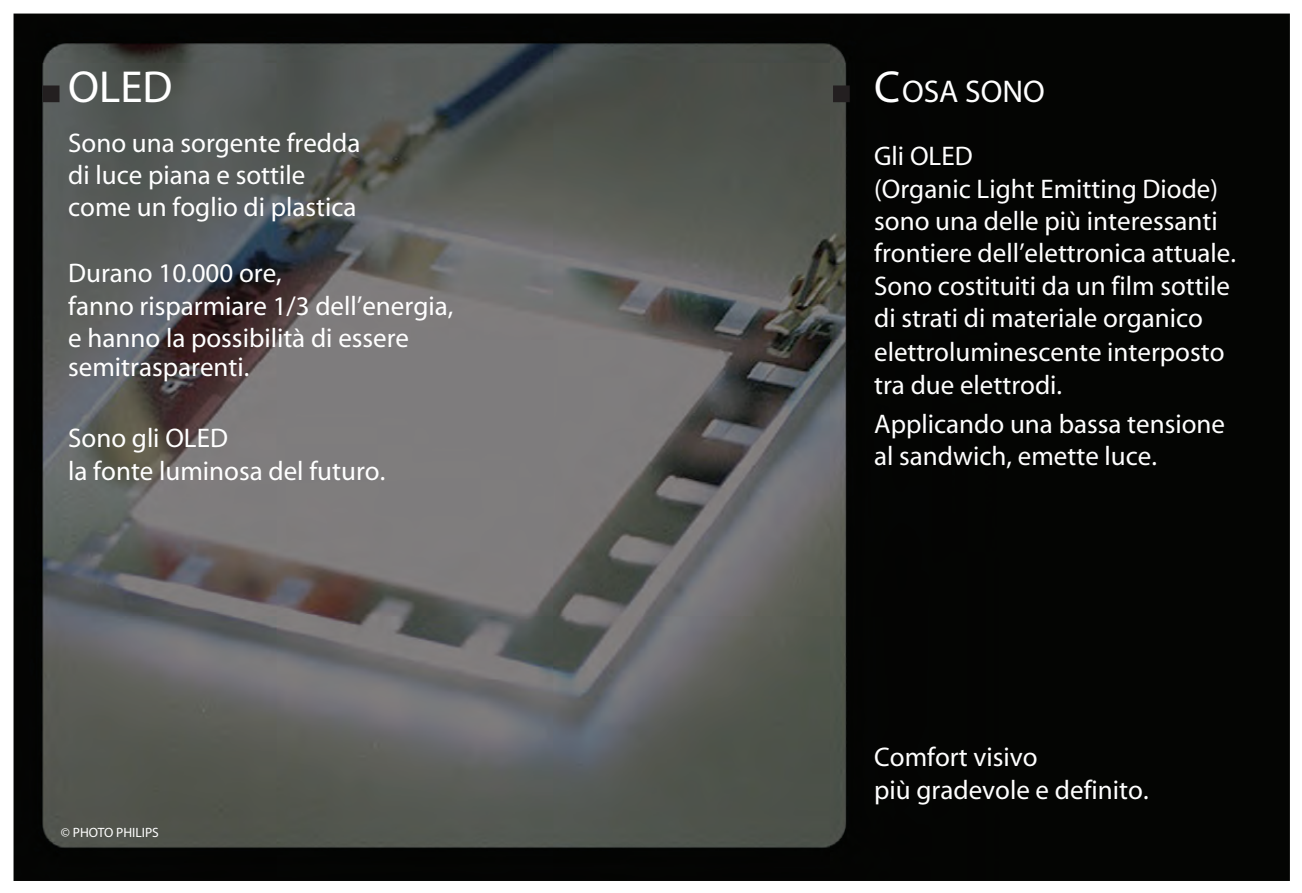
<style>
.page{position:relative;width:1302px;height:893px;background:#fff}
.page>*{position:absolute;margin:0;border:0;box-sizing:border-box;transform-origin:0 0}
.t1{font:700 45px "Eurostile";color:#fff}
.t2{font:700 31.5px "Eurostile";color:#fff}
.t3{font:27px/32.6px "Eurostile";color:#fff}
.t4{font:700 27px/32.4px "Eurostile";color:#fff}
.t5{font:13.5px "Myriad";color:#fff}
.s1{font-size:45px}
</style>
<div class="page">
<img style="left:14px;top:14px;width:1275px;height:867px">
<div style="left:43px;top:85px;width:16px;height:17px;background:#231f20"></div>
<div style="left:833px;top:85px;width:16px;height:17px;background:#231f20"></div>
<p class="t1" style="left:68px;top:65px;width:106px">OLED</p>
<p class="t3" style="left:68px;top:128px;width:294px">Sono una sorgente fredda di luce piana e sottile come un foglio di plastica</p>
<p class="t3" style="left:68px;top:258px;width:386px">Durano 10.000 ore,<br>fanno risparmiare 1/3 dell’energia, e hanno la possibilità di essere</p>
<p class="t3" style="left:68px;top:352px;width:183px">semitrasparenti.</p>
<p class="t4" style="left:68px;top:423px;width:318px">Sono gli OLED<br>la fonte luminosa del futuro.</p>
<p class="t5" style="left:61px;top:826px;width:100px">© PHOTO PHILIPS</p>
<p class="t2" style="left:874px;top:76px;width:172px"><span class="s1">C</span>OSA SONO</p>
<p class="t3" style="left:874px;top:141px;width:363px">Gli OLED<br>(Organic Light Emitting Diode) sono una delle più interessanti frontiere dell’elettronica attuale.<br>Sono costituiti da un film sottile di strati di materiale organico elettroluminescente interposto tra due elettrodi.</p>
<p class="t3" style="left:874px;top:409px;width:352px">Applicando una bassa tensione al sandwich, emette luce.</p>
<p class="t4" style="left:874px;top:742px;width:276px">Comfort visivo<br>più gradevole e definito.</p>
</div>
